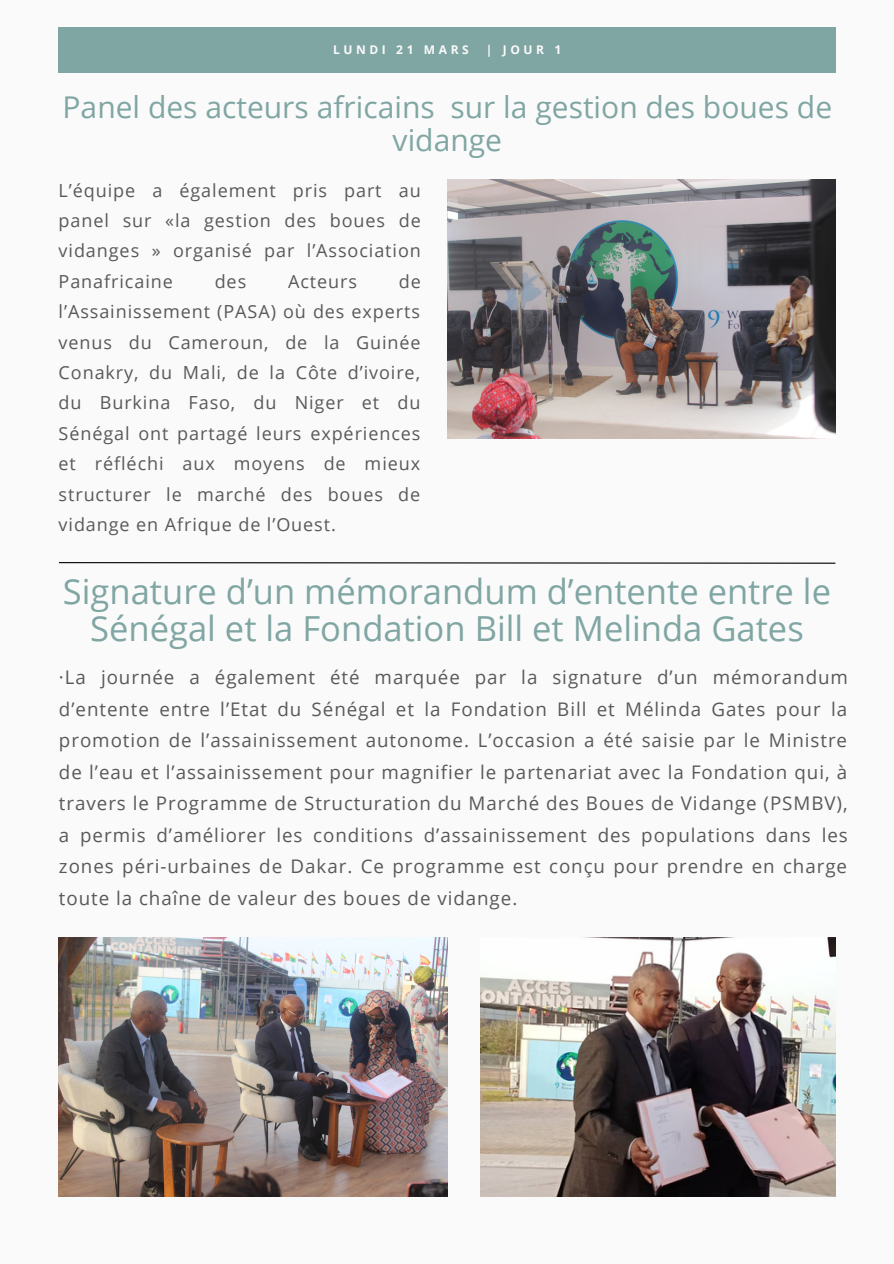
<style>
.page{position:relative;width:894px;height:1264px;background:#fff}
.page>*{position:absolute;margin:0;border:0;box-sizing:border-box;transform-origin:0 0}
.t1{font:34.5px/37.2px "Open Sans";color:#80a6a3;text-align:center}
.t2{font:30px/32.7px "Open Sans";color:#80a6a3;text-align:center}
.t3{font:18.75px/31.5px "Open Sans";letter-spacing:.05em;color:#595959;text-align:justify}
.t4{font:18px/30.5px "Open Sans";letter-spacing:.05em;color:#595959;text-align:justify}
.t5{font:700 12px "Open Sans";letter-spacing:.3em;color:#fafafa}
</style>
<div class="page">
<div style="left:0;top:0;width:893px;height:1263px;background:#fafafa"></div>
<div style="left:59px;top:28px;width:776px;height:45px;background:#80a6a3"></div>
<img style="left:447px;top:180px;width:388px;height:259px">
<img style="left:59px;top:937px;width:388px;height:259px">
<img style="left:480px;top:937px;width:354px;height:259px">
<svg style="left:59px;top:562px;width:777px;height:2px;background:#6c6c6c"></svg>
<p class="t5" style="left:333px;top:42px;width:137px">LUNDI 21 MARS</p>
<p class="t5" style="left:485px;top:42px;width:77px">| JOUR 1</p>
<p class="t2" style="left:62px;top:90px;width:771px">Panel des acteurs africains sur la gestion des boues de vidange</p>
<p class="t4" style="left:59px;top:174px;width:363px">L’équipe a également pris part au panel sur «la gestion des boues de vidanges » organisé par l’Association Panafricaine</p>
<p class="t4" style="left:59px;top:265px;width:363px;text-indent:340px">de l’Assainissement (PASA) où des experts venus du Cameroun, de la Guinée Conakry, du Mali, de la Côte d’ivoire, du Burkina Faso, du Niger et du Sénégal ont partagé leurs expériences et réfléchi aux moyens de mieux structurer le marché des boues de vidange en Afrique de l’Ouest.</p>
<p class="t4" style="left:215px;top:265px;width:33px">des</p>
<p class="t4" style="left:288px;top:265px;width:70px">Acteurs</p>
<p class="t1" style="left:63px;top:571px;width:769px">Signature d’un mémorandum d’entente entre le<br>Sénégal et la Fondation Bill et Melinda Gates</p>
<p class="t3" style="left:59px;top:661px;width:790px">·La journée a également été marquée par la signature d’un mémorandum d’entente entre l’Etat du Sénégal et la Fondation Bill et Mélinda Gates pour la promotion de l’assainissement autonome. L’occasion a été saisie par le Ministre de l’eau et l’assainissement pour magnifier le partenariat avec la Fondation qui, à travers le Programme de Structuration du Marché des Boues de Vidange (PSMBV), a permis d’améliorer les conditions d’assainissement des populations dans les zones péri-urbaines de Dakar. Ce programme est conçu pour prendre en charge toute la chaîne de valeur des boues de vidange.</p>
</div>
